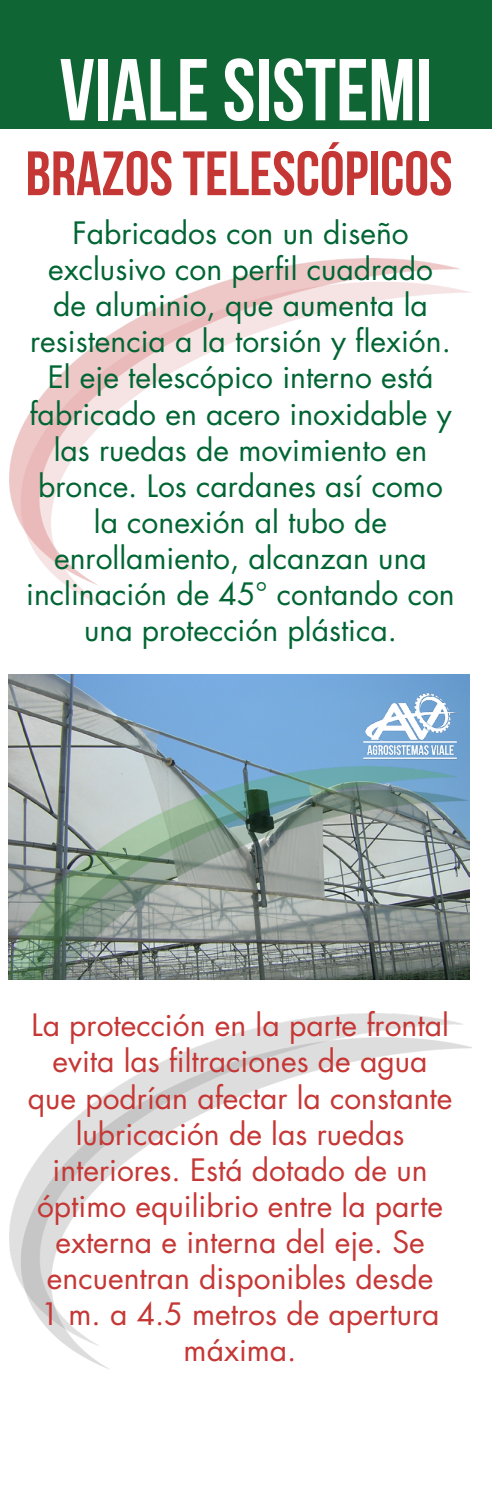
<style>
.page{position:relative;width:492px;height:1489px;background:#fff}
.page>*{position:absolute;margin:0;border:0;box-sizing:border-box;transform-origin:0 0}
.t1{font:87.5px "Bebas Neue";color:#fff}
.t2{font:62.5px "Bebas Neue";color:#c53735}
.t3{font:30px/36px "Futura Std";color:#006533;text-align:center}
.t4{font:30px/36px "Futura Std";color:#c53735;text-align:center}
</style>
<div class="page">
<img style="left:9px;top:1013px;width:461px;height:356px">
<img style="left:10px;top:258px;width:461px;height:350px">
<div style="left:0;top:0;width:491px;height:128px;background:#0f6634"></div>
<img style="left:8px;top:674px;width:461px;height:305px">
<img style="left:358px;top:686px;width:102px;height:79px">
<img style="left:8px;top:766px;width:460px;height:213px">
<h1 class="t1" style="left:59px;top:42px;width:374px">VIALE SISTEMI</h1>
<h2 class="t2" style="left:25px;top:139px;width:428px">BRAZOS TELESCÓPICOS</h2>
<p class="t3" style="left:26px;top:216px;width:429px">Fabricados con un diseño exclusivo con perfil cuadrado<br>de aluminio, que aumenta la resistencia a la torsión y flexión.<br>El eje telescópico interno está fabricado en acero inoxidable y las ruedas de movimiento en bronce. Los cardanes así como la conexión al tubo de enrollamiento, alcanzan una inclinación de 45° contando con una protección plástica.</p>
<p class="t4" style="left:28px;top:1007px;width:425px">La protección en la parte frontal evita las filtraciones de agua que podrían afectar la constante lubricación de las ruedas interiores. Está dotado de un óptimo equilibrio entre la parte externa e interna del eje. Se encuentran disponibles desde<br>1 m. a 4.5 metros de apertura máxima.</p>
</div>
